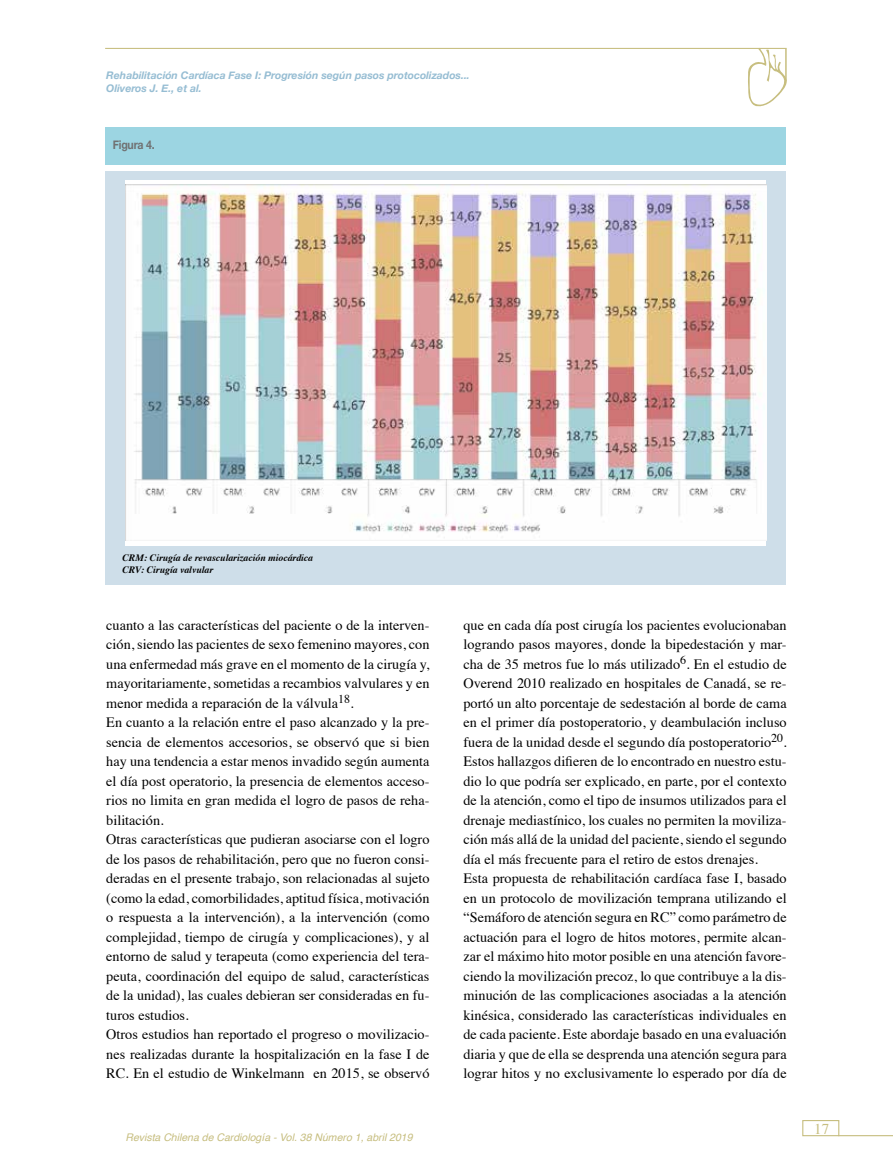
<style>
.page{position:relative;width:893px;height:1170px;background:#fff}
.page>*{position:absolute;margin:0;border:0;box-sizing:border-box;transform-origin:0 0}
.t1{font:15px "Times";color:#c7be80}
.t2{font:14.25px/19.5px "Times";color:#000}
.t3{font:700 12px "Helvetica Neue";letter-spacing:-.02em;color:#707172;scale:.88 1}
.t4{font:italic 700 10.5px/12.6px "Helvetica Neue";color:#96bdd3}
.t5{font:italic 10.5px "Helvetica";color:#c7be80}
.t6{font:italic 700 9.75px/12px "Times";color:#000}
</style>
<div class="page">
<div style="left:802px;top:1119px;width:37px;height:17px;border:1px solid #c7be80"></div>
<hr style="left:838px;top:1134px;width:55px;height:2px;background:#c7be80">
<hr style="left:105px;top:48px;width:682px;height:1px;background:#c7be7f">
<svg style="left:748px;top:48px;width:39px;height:59px"></svg>
<hr style="left:785px;top:49px;width:2px;height:32px;background:#c7be7f">
<div style="left:105px;top:171px;width:680px;height:414px;background:#cedee9"></div>
<div style="left:105px;top:128px;width:680px;height:37px;background:#9cd5e2"></div>
<div style="left:125px;top:180px;width:641px;height:365px;background:#fff"></div>
<img style="left:125px;top:185px;width:641px;height:355px">
<p class="t4" style="left:106px;top:70px;width:365px">Rehabilitación Cardíaca Fase I: Progresión según pasos protocolizados...<br>Oliveros J. E., et al.</p>
<p class="t3" style="left:113px;top:135px;width:49px">Figura 4.</p>
<p class="t6" style="left:122px;top:551px;width:192px">CRM: Cirugía de revascularización miocárdica<br>CRV: Cirugía valvular</p>
<p class="t2" style="left:106px;top:614px;width:325px">cuanto a las características del paciente o de la interven&shy;ción, siendo las pacientes de sexo femenino mayores, con una enfermedad más grave en el momento de la cirugía y, mayoritariamente, sometidas a recambios valvulares y en menor medida a reparación de la válvula<sup>18</sup>.<br>En cuanto a la relación entre el paso alcanzado y la pre&shy;sencia de elementos accesorios, se observó que si bien hay una tendencia a estar menos invadido según aumenta el día post operatorio, la presencia de elementos acceso&shy;rios no limita en gran medida el logro de pasos de reha&shy;bilitación.<br>Otras características que pudieran asociarse con el logro de los pasos de rehabilitación, pero que no fueron consi&shy;deradas en el presente trabajo, son relacionadas al sujeto (como la edad, comorbilidades, aptitud física, motivación o respuesta a la intervención), a la intervención (como complejidad, tiempo de cirugía y complicaciones), y al entorno de salud y terapeuta (como experiencia del tera&shy;peuta, coordinación del equipo de salud, características de la unidad), las cuales debieran ser consideradas en fu&shy;turos estudios.<br>Otros estudios han reportado el progreso o movilizacio&shy;nes realizadas durante la hospitalización en la fase I de RC. En el estudio de Winkelmann en 2015, se observó</p>
<p class="t2" style="left:463px;top:613px;width:325px">que en cada día post cirugía los pacientes evolucionaban logrando pasos mayores, donde la bipedestación y mar&shy;cha de 35 metros fue lo más utilizado<sup>6</sup>. En el estudio de Overend 2010 realizado en hospitales de Canadá, se re&shy;portó un alto porcentaje de sedestación al borde de cama en el primer día postoperatorio, y deambulación incluso fuera de la unidad desde el segundo día postoperatorio<sup>20</sup>.<br>Estos hallazgos difieren de lo encontrado en nuestro estu&shy;dio lo que podría ser explicado, en parte, por el contexto de la atención, como el tipo de insumos utilizados para el drenaje mediastínico, los cuales no permiten la moviliza&shy;ción más allá de la unidad del paciente, siendo el segundo día el más frecuente para el retiro de estos drenajes.<br>Esta propuesta de rehabilitación cardíaca fase I, basado en un protocolo de movilización temprana utilizando el “Semáforo de atención segura en RC” como parámetro de actuación para el logro de hitos motores, permite alcan&shy;zar el máximo hito motor posible en una atención favore&shy;ciendo la movilización precoz, lo que contribuye a la dis&shy;minución de las complicaciones asociadas a la atención kinésica, considerado las características individuales en de cada paciente. Este abordaje basado en una evaluación diaria y que de ella se desprenda una atención segura para lograr hitos y no exclusivamente lo esperado por día de</p>
<p class="t5" style="left:125px;top:1128px;width:289px">Revista Chilena de Cardiología - Vol. 38 Número 1, abril 2019</p>
<p class="t1" style="left:814px;top:1115px;width:16px">17</p>
</div>
